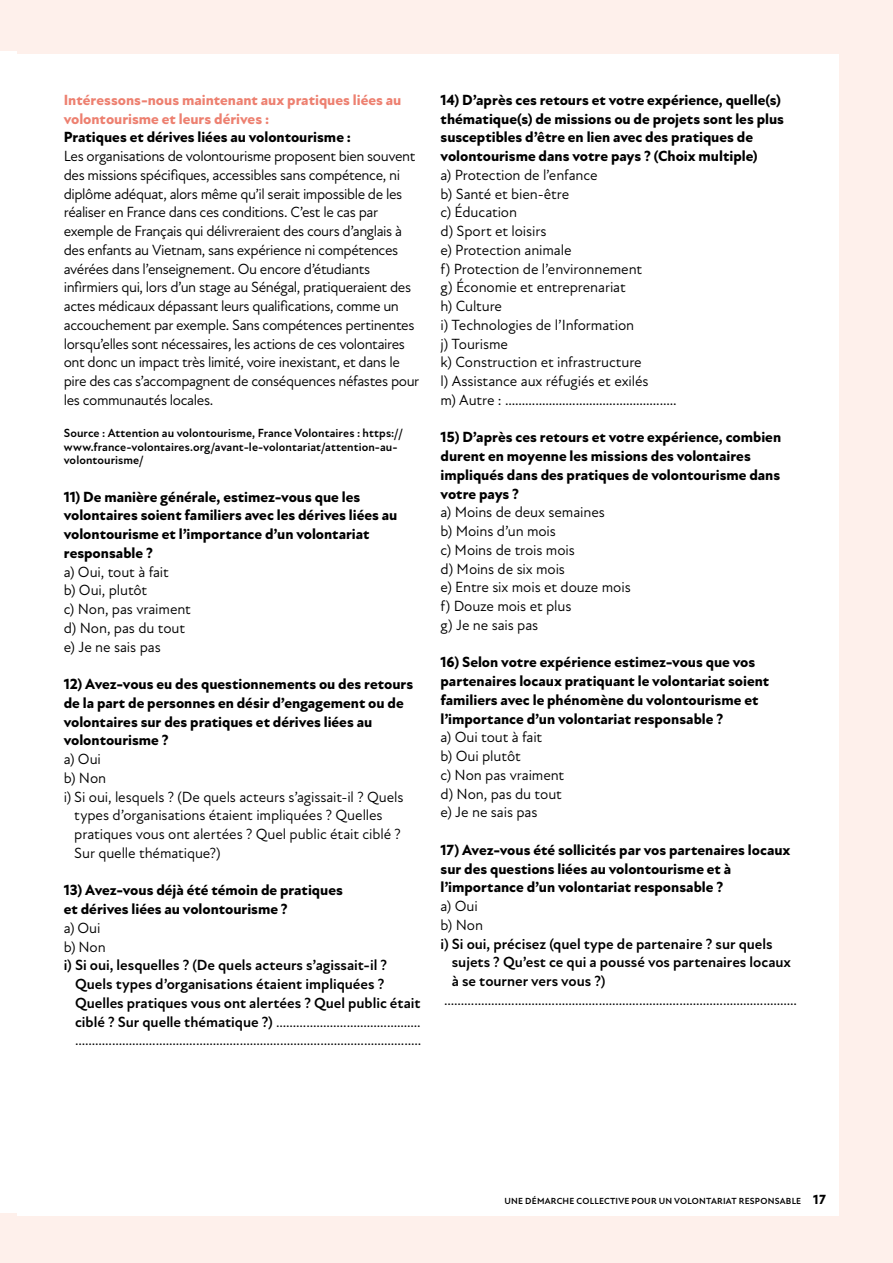
<style>
.page{position:relative;width:893px;height:1263px;background:#fef0eb}
.page>*{position:absolute;margin:0;border:0;box-sizing:border-box;transform-origin:0 0}
.t1{font:15px/18.8px "New Atten";letter-spacing:-.02em;color:#000}
.t2{font:800 15px/18.8px "New Atten";color:#000}
.t3{font:700 15px/18.8px "New Atten";letter-spacing:-.005em;color:#000}
.t4{font:800 15px/18.8px "New Atten";color:#ed8070}
.t5{font:700 12px/13.5px "New Atten";letter-spacing:.005em;color:#000}
.t6{font:700 9px "New Atten";letter-spacing:.025em;color:#000}
.s1{font-weight:400}
.s2{font-weight:800;font-size:13.5px}
</style>
<div class="page">
<div style="left:0;top:54px;width:839px;height:1162px;background:#fff"></div>
<div style="left:0;top:0;width:17px;height:1263px;background:#fef0eb"></div>
<div style="left:0;top:51px;width:17px;height:1162px;background:#fff"></div>
<p class="t4" style="left:64px;top:91px;width:339px">Intéressons-nous maintenant aux pratiques liées au volontourisme et leurs dérives :</p>
<p class="t2" style="left:64px;top:128px;width:289px">Pratiques et dérives liées au volontourisme :</p>
<p class="t1" style="left:64px;top:147px;width:357px">Les organisations de volontourisme proposent bien souvent des missions spécifiques, accessibles sans compétence, ni diplôme adéquat, alors même qu’il serait impossible de les réaliser en France dans ces conditions. C’est le cas par exemple de Français qui délivreraient des cours d’anglais à des enfants au Vietnam, sans expérience ni compétences avérées dans l’enseignement. Ou encore d’étudiants infirmiers qui, lors d’un stage au Sénégal, pratiqueraient des actes médicaux dépassant leurs qualifications, comme un accouchement par exemple. Sans compétences pertinentes lorsqu’elles sont nécessaires, les actions de ces volontaires ont donc un impact très limité, voire inexistant, et dans le pire des cas s’accompagnent de conséquences néfastes pour les communautés locales.</p>
<p class="t5" style="left:64px;top:426px;width:341px">Source : Attention au volontourisme, France Volontaires : https:// www.france-volontaires.org/avant-le-volontariat/attention-au&shy;volontourisme/</p>
<p class="t2" style="left:64px;top:488px;width:335px">11) De manière générale, estimez-vous que les volontaires soient familiers avec les dérives liées au volontourisme et l’importance d’un volontariat responsable ?</p>
<p class="t1" style="left:64px;top:562px;width:129px">a) Oui, tout à fait<br>b) Oui, plutôt<br>c) Non, pas vraiment d) Non, pas du tout e) Je ne sais pas</p>
<p class="t2" style="left:64px;top:675px;width:351px">12) Avez-vous eu des questionnements ou des retours de la part de personnes en désir d’engagement ou de volontaires sur des pratiques et dérives liées au volontourisme ?</p>
<p class="t1" style="left:64px;top:750px;width:39px">a) Oui</p>
<p class="t1" style="left:64px;top:769px;width:44px">b) Non</p>
<p class="t1" style="left:64px;top:787px;width:341px">i) Si oui, lesquels ? (De quels acteurs s’agissait-il ? Quels</p>
<p class="t1" style="left:74px;top:806px;width:310px">types d’organisations étaient impliquées ? Quelles</p>
<p class="t1" style="left:74px;top:825px;width:328px">pratiques vous ont alertées ? Quel public était ciblé ?</p>
<p class="t1" style="left:74px;top:844px;width:148px">Sur quelle thématique?)</p>
<p class="t2" style="left:64px;top:881px;width:281px">13) Avez-vous déjà été témoin de pratiques et dérives liées au volontourisme ?</p>
<p class="t1" style="left:64px;top:919px;width:43px">a) Oui b) Non</p>
<p class="t3" style="left:75px;top:956px;width:348px;text-indent:-11px">i) Si oui, lesquelles ? (De quels acteurs s’agissait-il ?<br>Quels types d’organisations étaient impliquées ?<br>Quelles pratiques vous ont alertées ? Quel public était ciblé ? Sur quelle thématique ?) <span class="s1">........................................... .......................................................................................................</span></p>
<p class="t2" style="left:441px;top:91px;width:345px">14) D’après ces retours et votre expérience, quelle(s) thématique(s) de missions ou de projets sont les plus susceptibles d’être en lien avec des pratiques de volontourisme dans votre pays ? (Choix multiple)</p>
<p class="t1" style="left:441px;top:166px;width:238px">a) Protection de l’enfance<br>b) Santé et bien-être<br>c) Éducation<br>d) Sport et loisirs<br>e) Protection animale<br>f) Protection de l’environnement<br>g) Économie et entreprenariat<br>h) Culture<br>i) Technologies de l’Information<br>j) Tourisme<br>k) Construction et infrastructure<br>l) Assistance aux réfugiés et exilés<br>m) Autre : ...................................................</p>
<p class="t2" style="left:441px;top:428px;width:342px">15) D’après ces retours et votre expérience, combien durent en moyenne les missions des volontaires impliqués dans des pratiques de volontourisme dans votre pays ?</p>
<p class="t1" style="left:441px;top:503px;width:192px">a) Moins de deux semaines<br>b) Moins d’un mois<br>c) Moins de trois mois<br>d) Moins de six mois<br>e) Entre six mois et douze mois f) Douze mois et plus<br>g) Je ne sais pas</p>
<p class="t2" style="left:441px;top:653px;width:330px">16) Selon votre expérience estimez-vous que vos partenaires locaux pratiquant le volontariat soient familiers avec le phénomène du volontourisme et l’importance d’un volontariat responsable ?</p>
<p class="t1" style="left:441px;top:728px;width:125px">a) Oui tout à fait<br>b) Oui plutôt<br>c) Non pas vraiment d) Non, pas du tout e) Je ne sais pas</p>
<p class="t2" style="left:441px;top:841px;width:351px">17) Avez-vous été sollicités par vos partenaires locaux sur des questions liées au volontourisme et à l’importance d’un volontariat responsable ?</p>
<p class="t1" style="left:441px;top:897px;width:44px">a) Oui b) Non</p>
<p class="t3" style="left:452px;top:934px;width:341px;text-indent:-11px">i) Si oui, précisez (quel type de partenaire ? sur quels sujets ? Qu’est ce qui a poussé vos partenaires locaux à se tourner vers vous ?)</p>
<p class="t1" style="left:444px;top:991px;width:354px">.........................................................................................................</p>
<p class="t6" style="left:504px;top:1196px;width:323px">UNE DÉMARCHE COLLECTIVE POUR UN VOLONTARIAT RESPONSABLE <span class="s2">17</span></p>
</div>
